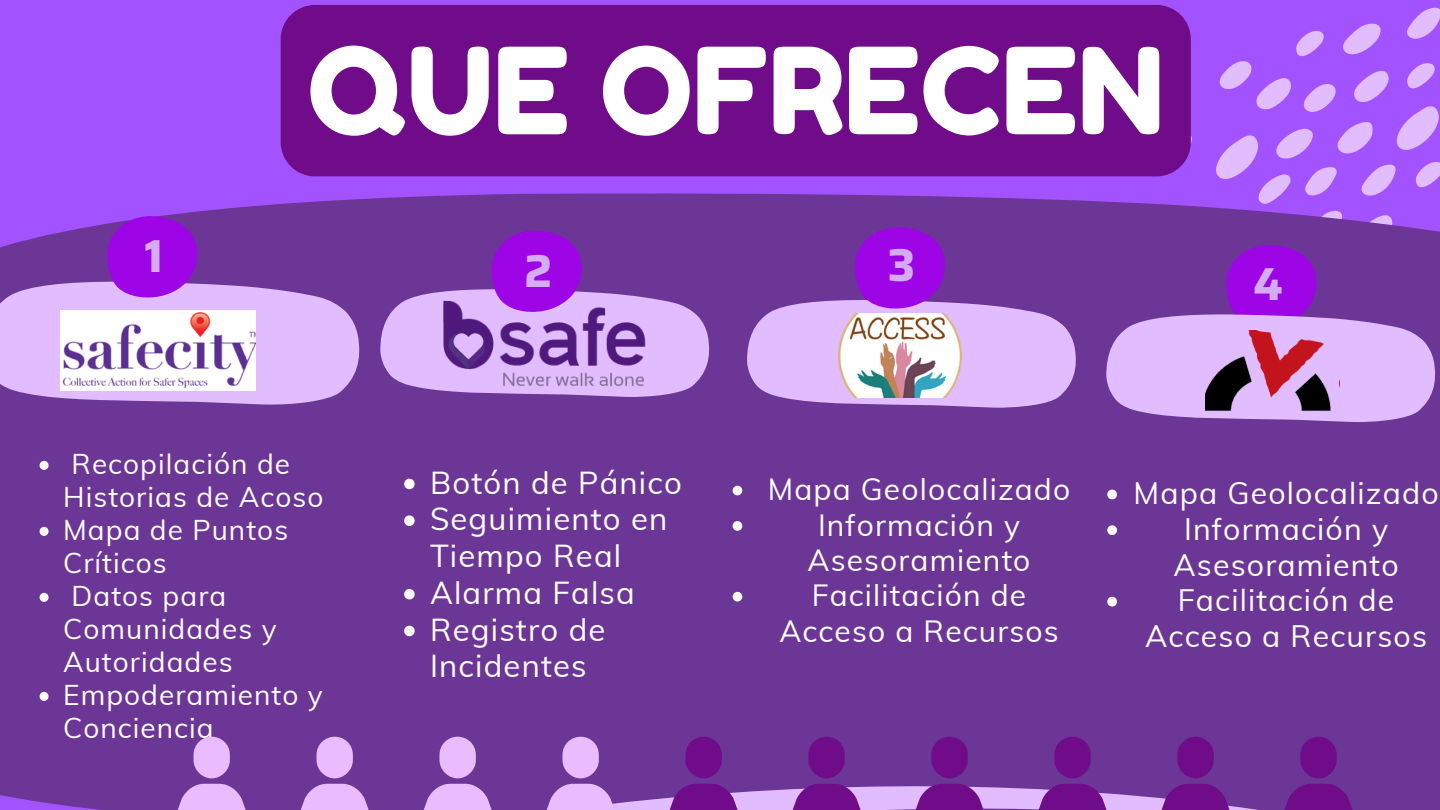
<style>
.page{position:relative;width:1440px;height:810px;background:#a352ff}
.page>*{position:absolute;margin:0;border:0;box-sizing:border-box;transform-origin:0 0}
.t1{font:119.6px "Fredoka One";color:#fff}
.t2{font:700 46.3px "Saira";color:#d4acf4}
.t3{font:31.1px/36.8px "Muli";letter-spacing:.04em;color:#fff}
.t4{font:30.3px/35.7px "Muli";letter-spacing:.04em;color:#fff;text-align:center}
.t5{font:30px/35.4px "Muli";letter-spacing:.04em;color:#fff;text-align:center}
.t6{font:28px/33px "Muli";letter-spacing:.04em;color:#fff}
</style>
<div class="page">
<div style="left:0;top:162px;width:1440px;height:648px;background:#6c3696"></div>
<svg style="left:1106px;top:7px;width:334px;height:415px"></svg>
<svg style="left:633px;top:778px;width:675px;height:32px;background:#75389b"></svg>
<svg style="left:40px;top:461px;width:9px;height:9px"></svg>
<svg style="left:40px;top:527px;width:9px;height:9px"></svg>
<svg style="left:40px;top:593px;width:9px;height:9px"></svg>
<svg style="left:40px;top:692px;width:9px;height:9px"></svg>
<svg style="left:404px;top:479px;width:11px;height:10px"></svg>
<svg style="left:404px;top:515px;width:11px;height:11px"></svg>
<svg style="left:404px;top:589px;width:11px;height:10px"></svg>
<svg style="left:404px;top:626px;width:11px;height:10px"></svg>
<svg style="left:733px;top:486px;width:9px;height:9px"></svg>
<svg style="left:733px;top:521px;width:9px;height:10px"></svg>
<svg style="left:733px;top:592px;width:9px;height:10px"></svg>
<svg style="left:0;top:216px;width:362px;height:189px;background:#a66cd1"></svg>
<svg style="left:380px;top:231px;width:332px;height:166px;background:#8a47b7"></svg>
<img style="left:412px;top:290px;width:253px;height:108px">
<svg style="left:747px;top:227px;width:332px;height:181px;background:#a167ca"></svg>
<img style="left:61px;top:310px;width:195px;height:81px">
<img style="left:839px;top:314px;width:123px;height:84px">
<svg style="left:1107px;top:490px;width:10px;height:9px"></svg>
<svg style="left:1107px;top:525px;width:10px;height:10px"></svg>
<svg style="left:1107px;top:597px;width:10px;height:10px"></svg>
<img style="left:1205px;top:331px;width:134px;height:91px">
<svg style="left:159px;top:737px;width:474px;height:73px;background:#925fb5"></svg>
<svg style="left:651px;top:737px;width:597px;height:73px;background:#7b399e"></svg>
<div style="left:281px;top:5px;width:910px;height:171px;background:#700c89;border-radius:34px"></div>
<p class="t2" style="left:145px;top:220px;width:20px">1</p>
<p class="t1" style="left:307px;top:18px;width:858px">QUE OFRECEN</p>
<p class="t2" style="left:524px;top:234px;width:30px">2</p>
<p class="t2" style="left:888px;top:229px;width:29px">3</p>
<p class="t2" style="left:1253px;top:247px;width:31px">4</p>
<h1 class="t6" style="left:63px;top:447px;width:262px">Recopilación de<br>Historias de Acoso</h1>
<p class="t6" style="left:63px;top:513px;width:227px">Mapa de Puntos<br>Críticos</p>
<p class="t6" style="left:63px;top:579px;width:215px">Datos para<br>Comunidades y<br>Autoridades</p>
<p class="t6" style="left:63px;top:678px;width:261px">Empoderamiento y<br>Conciencia</p>
<p class="t3" style="left:430px;top:464px;width:253px">Botón de Pánico</p>
<p class="t3" style="left:430px;top:500px;width:239px">Seguimiento en<br>Tiempo Real</p>
<p class="t3" style="left:430px;top:574px;width:206px">Alarma Falsa</p>
<p class="t3" style="left:430px;top:611px;width:177px">Registro de<br>Incidentes</p>
<p class="t5" style="left:768px;top:471px;width:304px">Mapa Geolocalizado</p>
<p class="t5" style="left:808px;top:507px;width:224px">Información y<br>Asesoramiento</p>
<p class="t5" style="left:779px;top:577px;width:281px">Facilitación de<br>Acceso a Recursos</p>
<p class="t4" style="left:1133px;top:475px;width:307px">Mapa Geolocalizado</p>
<p class="t4" style="left:1174px;top:511px;width:227px">Información y<br>Asesoramiento</p>
<p class="t4" style="left:1145px;top:582px;width:283px">Facilitación de<br>Acceso a Recursos</p>
</div>
